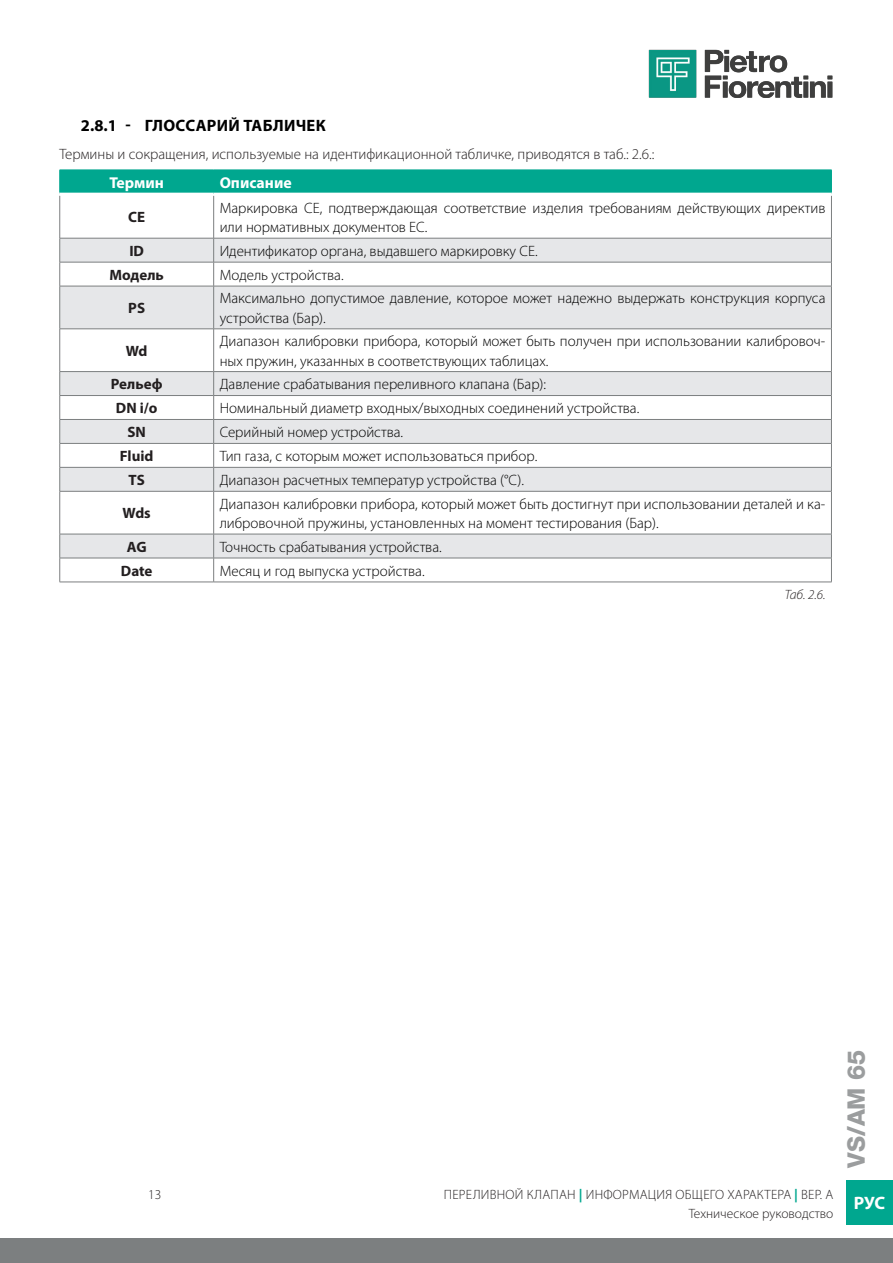
<style>
.page{position:relative;width:893px;height:1263px;background:#fff}
.page>*{position:absolute;margin:0;border:0;box-sizing:border-box;transform-origin:0 0}
.t1{font:800 24px "Helvetica Neue LT Pro";color:#9b9d9e}
.t2{font:700 18px "Myriad Pro";color:#fff}
.t3{font:700 16.5px "Myriad Pro";letter-spacing:.02em;color:#000}
.Helvetica_Neue_LT_Pro_75_Bold_10_5_Sx_Bi{font:700 15.75px "Myriad Pro";color:#fff}
.Helvetica_Neue_LT_Pro_75_Bold_10_5_Centr{font:700 15.75px "Myriad Pro";color:#fff}
.Corpo_Testo_Helvetica_Neue_LT_Pro_45_Lig{font:300 15px/19.5px "Myriad Pro";color:#000}
.Corpo_Testo_Helvetica_Neue_LT_Pro_45_Lig-2{font:300 15px "Myriad Pro";color:#231f20}
.Helvetica_Neue_LT_Pro_75_Bold_10_Centrat{font:700 15px "Myriad Pro";color:#231f20}
.t4{font:300 13.5px "Myriad Pro";letter-spacing:.02em;color:#231f20}
.t5{font:300 13.5px "Myriad Pro";color:#231f20}
.t6{font:italic 300 13.5px "Myriad Pro";color:#231f20}
.s1{font-weight:700;color:#00a78f}
</style>
<div class="page">
<img style="left:648px;top:49px;width:185px;height:49px">
<div style="left:0;top:1238px;width:893px;height:25px;background:#7c7f80"></div>
<div style="left:846px;top:1180px;width:47px;height:45px;background:#00a78f"></div>
<svg style="left:60px;top:196px;width:771px;height:386px"></svg>
<svg style="left:60px;top:239px;width:771px;height:319px;fill:#e6e7e9"></svg>
<hr style="left:59px;top:196px;width:1px;height:42px;background:#7c7f80">
<hr style="left:213px;top:196px;width:1px;height:42px;background:#7c7f80">
<hr style="left:831px;top:196px;width:1px;height:42px;background:#7c7f80">
<hr style="left:60px;top:238px;width:154px;height:1px;background:#7c7f80">
<hr style="left:214px;top:238px;width:618px;height:1px;background:#7c7f80">
<hr style="left:60px;top:262px;width:154px;height:1px;background:#7c7f80">
<svg style="left:59px;top:238px;width:1px;height:48px"></svg>
<hr style="left:214px;top:262px;width:618px;height:1px;background:#7c7f80">
<svg style="left:213px;top:238px;width:1px;height:48px"></svg>
<svg style="left:831px;top:238px;width:1px;height:48px"></svg>
<hr style="left:60px;top:286px;width:154px;height:1px;background:#7c7f80">
<hr style="left:59px;top:286px;width:1px;height:43px;background:#7c7f80">
<hr style="left:214px;top:286px;width:618px;height:1px;background:#7c7f80">
<hr style="left:213px;top:286px;width:1px;height:43px;background:#7c7f80">
<hr style="left:831px;top:286px;width:1px;height:43px;background:#7c7f80">
<hr style="left:60px;top:329px;width:154px;height:1px;background:#7c7f80">
<hr style="left:59px;top:329px;width:1px;height:42px;background:#7c7f80">
<hr style="left:214px;top:329px;width:618px;height:1px;background:#7c7f80">
<hr style="left:213px;top:329px;width:1px;height:42px;background:#7c7f80">
<hr style="left:831px;top:329px;width:1px;height:42px;background:#7c7f80">
<hr style="left:60px;top:371px;width:154px;height:1px;background:#7c7f80">
<hr style="left:214px;top:371px;width:618px;height:1px;background:#7c7f80">
<hr style="left:60px;top:395px;width:154px;height:1px;background:#7c7f80">
<hr style="left:214px;top:395px;width:618px;height:1px;background:#7c7f80">
<hr style="left:60px;top:419px;width:154px;height:1px;background:#7c7f80">
<hr style="left:214px;top:419px;width:618px;height:1px;background:#7c7f80">
<hr style="left:60px;top:443px;width:154px;height:1px;background:#7c7f80">
<hr style="left:214px;top:443px;width:618px;height:1px;background:#7c7f80">
<hr style="left:60px;top:467px;width:154px;height:1px;background:#7c7f80">
<svg style="left:59px;top:372px;width:1px;height:119px"></svg>
<hr style="left:214px;top:467px;width:618px;height:1px;background:#7c7f80">
<svg style="left:213px;top:372px;width:1px;height:119px"></svg>
<svg style="left:831px;top:372px;width:1px;height:119px"></svg>
<hr style="left:60px;top:491px;width:154px;height:1px;background:#7c7f80">
<hr style="left:59px;top:491px;width:1px;height:43px;background:#7c7f80">
<hr style="left:214px;top:491px;width:618px;height:1px;background:#7c7f80">
<hr style="left:213px;top:491px;width:1px;height:43px;background:#7c7f80">
<hr style="left:831px;top:491px;width:1px;height:43px;background:#7c7f80">
<hr style="left:60px;top:534px;width:154px;height:1px;background:#7c7f80">
<hr style="left:214px;top:534px;width:618px;height:1px;background:#7c7f80">
<hr style="left:60px;top:558px;width:154px;height:1px;background:#7c7f80">
<svg style="left:59px;top:534px;width:1px;height:48px"></svg>
<hr style="left:214px;top:558px;width:618px;height:1px;background:#7c7f80">
<svg style="left:213px;top:534px;width:1px;height:48px"></svg>
<svg style="left:831px;top:534px;width:1px;height:48px"></svg>
<hr style="left:60px;top:582px;width:154px;height:1px;background:#7c7f80">
<hr style="left:214px;top:582px;width:618px;height:1px;background:#7c7f80">
<div style="left:59px;top:170px;width:773px;height:24px;background:#00a78f"></div>
<hr style="left:60px;top:193px;width:154px;height:3px;background:#fff">
<hr style="left:214px;top:193px;width:618px;height:3px;background:#fff">
<p class="t3" style="left:81px;top:115px;width:246px">2.8.1 - ГЛОССАРИЙ ТАБЛИЧЕК</p>
<p class="Corpo_Testo_Helvetica_Neue_LT_Pro_45_Lig-2" style="left:60px;top:145px;width:596px">Термины и сокращения, используемые на идентификационной табличке, приводятся в таб.: 2.6.:</p>
<p class="Helvetica_Neue_LT_Pro_75_Bold_10_5_Centr" style="left:109px;top:172px;width:56px">Термин</p>
<p class="Helvetica_Neue_LT_Pro_75_Bold_10_5_Sx_Bi" style="left:220px;top:172px;width:74px">Описание</p>
<p class="Helvetica_Neue_LT_Pro_75_Bold_10_Centrat" style="left:128px;top:208px;width:18px">CE</p>
<p class="Corpo_Testo_Helvetica_Neue_LT_Pro_45_Lig" style="left:220px;top:198px;width:607px">Маркировка CE, подтверждающая соответствие изделия требованиям действующих директив или нормативных документов ЕС.</p>
<p class="Helvetica_Neue_LT_Pro_75_Bold_10_Centrat" style="left:129px;top:241px;width:16px">ID</p>
<p class="Corpo_Testo_Helvetica_Neue_LT_Pro_45_Lig" style="left:220px;top:241px;width:319px">Идентификатор органа, выдавшего маркировку CE.</p>
<p class="Helvetica_Neue_LT_Pro_75_Bold_10_Centrat" style="left:109px;top:265px;width:56px">Модель</p>
<p class="Corpo_Testo_Helvetica_Neue_LT_Pro_45_Lig" style="left:220px;top:265px;width:126px">Модель устройства.</p>
<p class="Helvetica_Neue_LT_Pro_75_Bold_10_Centrat" style="left:128px;top:298px;width:18px">PS</p>
<p class="Corpo_Testo_Helvetica_Neue_LT_Pro_45_Lig" style="left:220px;top:288px;width:607px">Максимально допустимое давление, которое может надежно выдержать конструкция корпуса устройства (Бар).</p>
<p class="Helvetica_Neue_LT_Pro_75_Bold_10_Centrat" style="left:126px;top:341px;width:23px">Wd</p>
<p class="Corpo_Testo_Helvetica_Neue_LT_Pro_45_Lig" style="left:220px;top:331px;width:607px">Диапазон калибровки прибора, который может быть получен при использовании калибровоч&shy;ных пружин, указанных в соответствующих таблицах.</p>
<p class="Helvetica_Neue_LT_Pro_75_Bold_10_Centrat" style="left:111px;top:374px;width:53px">Рельеф</p>
<p class="Corpo_Testo_Helvetica_Neue_LT_Pro_45_Lig" style="left:220px;top:374px;width:328px">Давление срабатывания переливного клапана (Бар):</p>
<p class="Helvetica_Neue_LT_Pro_75_Bold_10_Centrat" style="left:116px;top:398px;width:43px">DN i/o</p>
<p class="Corpo_Testo_Helvetica_Neue_LT_Pro_45_Lig" style="left:220px;top:398px;width:421px">Номинальный диаметр входных/выходных соединений устройства.</p>
<p class="Helvetica_Neue_LT_Pro_75_Bold_10_Centrat" style="left:127px;top:422px;width:20px">SN</p>
<p class="Corpo_Testo_Helvetica_Neue_LT_Pro_45_Lig" style="left:220px;top:422px;width:185px">Серийный номер устройства.</p>
<p class="Helvetica_Neue_LT_Pro_75_Bold_10_Centrat" style="left:120px;top:446px;width:35px">Fluid</p>
<p class="Corpo_Testo_Helvetica_Neue_LT_Pro_45_Lig" style="left:220px;top:446px;width:319px">Тип газа, с которым может использоваться прибор.</p>
<p class="Helvetica_Neue_LT_Pro_75_Bold_10_Centrat" style="left:129px;top:470px;width:18px">TS</p>
<p class="Corpo_Testo_Helvetica_Neue_LT_Pro_45_Lig" style="left:220px;top:470px;width:306px">Диапазон расчетных температур устройства (°C).</p>
<p class="Helvetica_Neue_LT_Pro_75_Bold_10_Centrat" style="left:123px;top:503px;width:30px">Wds</p>
<p class="Corpo_Testo_Helvetica_Neue_LT_Pro_45_Lig" style="left:220px;top:494px;width:607px">Диапазон калибровки прибора, который может быть достигнут при использовании деталей и ка&shy;либровочной пружины, установленных на момент тестирования (Бар).</p>
<p class="Helvetica_Neue_LT_Pro_75_Bold_10_Centrat" style="left:127px;top:537px;width:21px">AG</p>
<p class="Corpo_Testo_Helvetica_Neue_LT_Pro_45_Lig" style="left:220px;top:537px;width:224px">Точность срабатывания устройства.</p>
<p class="Helvetica_Neue_LT_Pro_75_Bold_10_Centrat" style="left:121px;top:561px;width:33px">Date</p>
<p class="Corpo_Testo_Helvetica_Neue_LT_Pro_45_Lig" style="left:220px;top:561px;width:206px">Месяц и год выпуска устройства.</p>
<p class="t6" style="left:785px;top:586px;width:42px">Таб. 2.6.</p>
<p class="t4" style="left:148px;top:1186px;width:15px">13</p>
<p class="t4" style="left:444px;top:1186px;width:391px">ПЕРЕЛИВНОЙ КЛАПАН <span class="s1">|</span> ИНФОРМАЦИЯ ОБЩЕГО ХАРАКТЕРА <span class="s1">|</span> ВЕР. A</p>
<p class="t5" style="left:689px;top:1205px;width:146px">Техническое руководство</p>
<h1 class="t1" style="left:842px;top:1168px;width:120px;rotate:-90deg">VS/AM 65</h1>
<p class="t2" style="left:854px;top:1191px;width:33px">РУС</p>
</div>
